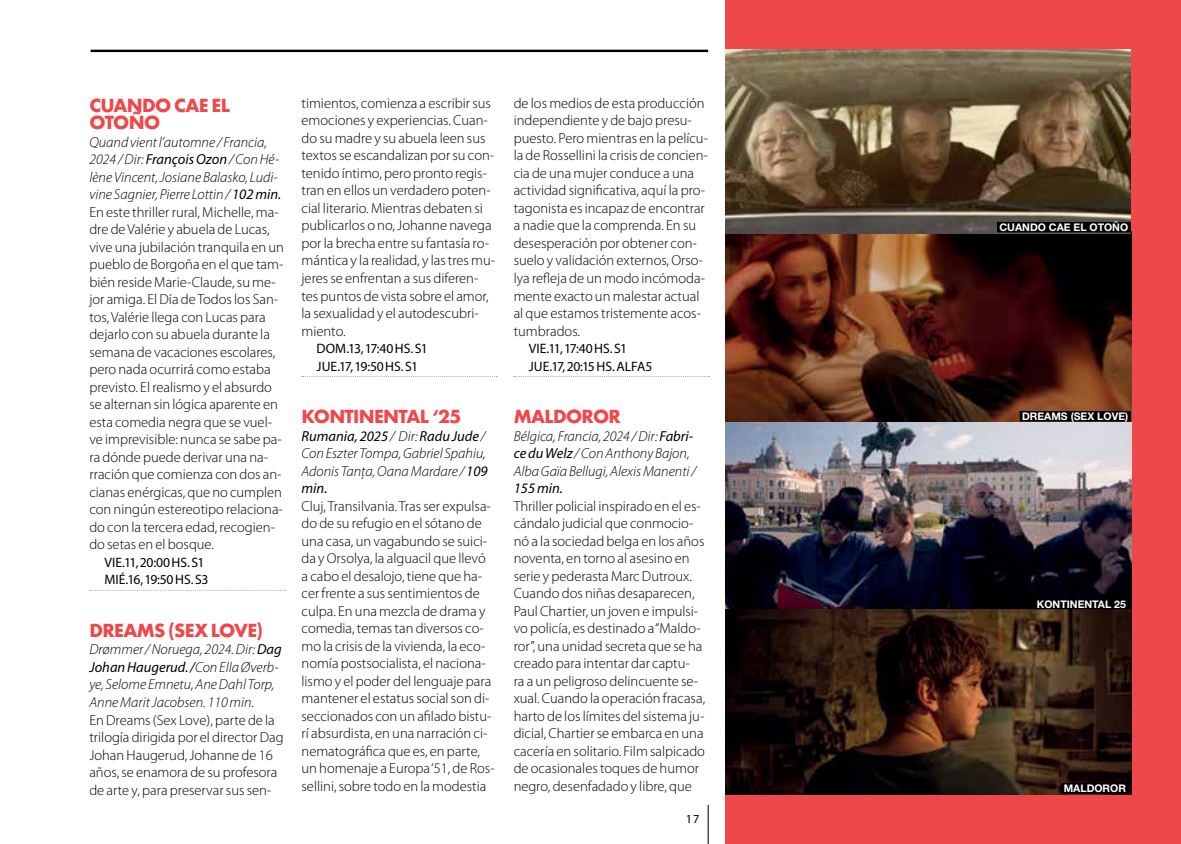
<style>
.page{position:relative;width:1181px;height:844px;background:#fff}
.page>*{position:absolute;margin:0;border:0;box-sizing:border-box;transform-origin:0 0}
.t1{font:700 17.5px/17.5px "Futura";letter-spacing:-.04em;color:#ef484a}
.t2{font:300 14.53px/17.5px "Myriad Pro";color:#000}
.t3{font:italic 300 14.53px/17.5px "Myriad Pro";color:#000}
.t4{font:italic 14.53px "Myriad Pro";color:#000}
.t5{font:13.65px/17.5px "Myriad Pro";letter-spacing:-.005em;color:#000}
.t6{font:12.25px "Myriad Pro";color:#000}
.t7{font:700 10.5px "Helvetica Neue LT Std";color:#fff}
.s1{font-style:italic}
.s2{font-weight:400;font-style:italic}
.s3{font-weight:400}
</style>
<div class="page">
<hr style="left:707px;top:804px;width:1px;height:39px;background:#000">
<div style="left:725px;top:0;width:456px;height:843px;background:#ef484a"></div>
<img style="left:725px;top:421px;width:407px;height:188px">
<svg style="left:725px;top:609px;width:407px;height:185px"></svg>
<img style="left:725px;top:231px;width:407px;height:190px">
<div style="left:1034px;top:598px;width:94px;height:11px;background:#000"></div>
<div style="left:1061px;top:783px;width:67px;height:10px;background:#000"></div>
<img style="left:725px;top:49px;width:405px;height:185px">
<div style="left:997px;top:222px;width:133px;height:10px;background:#000"></div>
<hr style="left:91px;top:50px;width:617px;height:2px;background:#000">
<div style="left:1019px;top:411px;width:111px;height:10px;background:#000"></div>
<svg style="left:89px;top:589px;width:196px;height:1px"></svg>
<svg style="left:301px;top:376px;width:196px;height:1px"></svg>
<svg style="left:514px;top:376px;width:195px;height:1px"></svg>
<p class="t1" style="left:89px;top:96px;width:142px">CUANDO CAE EL<br>OTOÑO</p>
<p class="t2" style="left:89px;top:133px;width:196px"><span class="s1">Quand vient l’automne / Francia,<br>2024 / Dir:</span> <span class="s2">François Ozon</span> <span class="s1">/ Con Hé&shy;lène Vincent, Josiane Balasko, Ludi&shy;vine Sagnier, Pierre Lottin /</span> <span class="s2">102 min.<br></span>En este thriller rural, Michelle, ma&shy;dre de Valérie y abuela de Lucas, vive una jubilación tranquila en un pueblo de Borgoña en el que tam&shy;bién reside Marie-Claude, su me&shy;jor amiga. El Día de Todos los San&shy;tos, Valérie llega con Lucas para dejarlo con su abuela durante la semana de vacaciones escolares, pero nada ocurrirá como estaba previsto. El realismo y el absurdo se alternan sin lógica aparente en esta comedia negra que se vuel&shy;ve imprevisible: nunca se sabe pa&shy;ra dónde puede derivar una na&shy;rración que comienza con dos an&shy;cianas enérgicas, que no cumplen con ningún estereotipo relaciona&shy;do con la tercera edad, recogien&shy;do setas en el bosque.</p>
<p class="t5" style="left:104px;top:553px;width:106px">VIE.11, 20:00 HS. S1<br>MIÉ.16, 19:50 HS. S3</p>
<p class="t1" style="left:89px;top:621px;width:175px">DREAMS (SEX LOVE)</p>
<p class="t3" style="left:89px;top:641px;width:194px">Drømmer / Noruega, 2024. Dir: <span class="s3">Dag<br>Johan Haugerud. /</span>Con Ella Øverb&shy;ye, Selome Emnetu, Ane Dahl Torp,<br>Anne Marit Jacobsen. 110 min.</p>
<p class="t2" style="left:89px;top:711px;width:196px">En Dreams (Sex Love), parte de la trilogía dirigida por el director Dag<br>Johan Haugerud, Johanne de 16 años, se enamora de su profesora de arte y, para preservar sus sen-</p>
<p class="t2" style="left:301px;top:94px;width:195px">timientos, comienza a escribir sus emociones y experiencias. Cuan&shy;do su madre y su abuela leen sus textos se escandalizan por su con&shy;tenido íntimo, pero pronto regis&shy;tran en ellos un verdadero poten&shy;cial literario. Mientras debaten si publicarlos o no, Johanne navega por la brecha entre su fantasía ro&shy;mántica y la realidad, y las tres mu&shy;jeres se enfrentan a sus diferen&shy;tes puntos de vista sobre el amor, la sexualidad y el autodescubri&shy;miento.</p>
<p class="t5" style="left:316px;top:339px;width:113px">DOM.13, 17:40 HS. S1<br>JUE.17, 19:50 HS. S1</p>
<p class="t1" style="left:301px;top:407px;width:161px">KONTINENTAL ‘25</p>
<p class="t3" style="left:301px;top:427px;width:188px"><span class="s3">Rumania, 2025</span> / Dir: <span class="s3">Radu Jude</span> /<br>Con Eszter Tompa, Gabriel Spahiu,<br>Adonis Tanța, Oana Mardare / <span class="s3">109 min.</span></p>
<p class="t2" style="left:301px;top:497px;width:195px">Cluj, Transilvania. Tras ser expulsa&shy;do de su refugio en el sótano de una casa, un vagabundo se suici&shy;da y Orsolya, la alguacil que llevó a cabo el desalojo, tiene que ha&shy;cer frente a sus sentimientos de culpa. En una mezcla de drama y comedia, temas tan diversos co&shy;mo la crisis de la vivienda, la eco&shy;nomía postsocialista, el naciona&shy;lismo y el poder del lenguaje para mantener el estatus social son di&shy;seccionados con un afilado bistu&shy;rí absurdista, en una narración ci&shy;nematográfica que es, en parte, un homenaje a Europa ‘51, de Ros&shy;sellini, sobre todo en la modestia</p>
<p class="t2" style="left:514px;top:94px;width:196px">de los medios de esta producción independiente y de bajo presu&shy;puesto. Pero mientras en la pelícu&shy;la de Rossellini la crisis de concien&shy;cia de una mujer conduce a una actividad significativa, aquí la pro&shy;tagonista es incapaz de encontrar a nadie que la comprenda. En su desesperación por obtener con&shy;suelo y validación externos, Orso&shy;lya refleja de un modo incómoda&shy;mente exacto un malestar actual al que estamos tristemente acos&shy;tumbrados.</p>
<p class="t5" style="left:529px;top:339px;width:125px">VIE.11, 17:40 HS. S1<br>JUE.17, 20:15 HS. ALFA5</p>
<p class="t1" style="left:514px;top:407px;width:109px">MALDOROR</p>
<p class="t3" style="left:514px;top:427px;width:184px">Bélgica, Francia, 2024 / Dir: <span class="s3">Fabri&shy;ce du Welz</span> / Con Anthony Bajon,<br>Alba Gaïa Bellugi, Alexis Manenti /</p>
<p class="t4" style="left:514px;top:480px;width:51px">155 min.</p>
<p class="t2" style="left:514px;top:497px;width:193px">Thriller policial inspirado en el es&shy;cándalo judicial que conmocio&shy;nó a la sociedad belga en los años noventa, en torno al asesino en serie y pederasta Marc Dutroux.<br>Cuando dos niñas desaparecen, Paul Chartier, un joven e impulsi&shy;vo policía, es destinado a “Maldo&shy;ror”, una unidad secreta que se ha creado para intentar dar captu-<br>ra a un peligroso delincuente se&shy;xual. Cuando la operación fracasa, harto de los límites del sistema ju&shy;dicial, Chartier se embarca en una cacería en solitario. Film salpicado de ocasionales toques de humor negro, desenfadado y libre, que</p>
<p class="t6" style="left:686px;top:811px;width:15px">17</p>
<p class="t7" style="left:999px;top:221px;width:130px">CUANDO CAE EL OTOÑO</p>
<p class="t7" style="left:1022px;top:410px;width:108px">DREAMS (SEX LOVE)</p>
<p class="t7" style="left:1037px;top:597px;width:91px">KONTINENTAL 25</p>
<p class="t7" style="left:1063px;top:781px;width:64px">MALDOROR</p>
</div>
